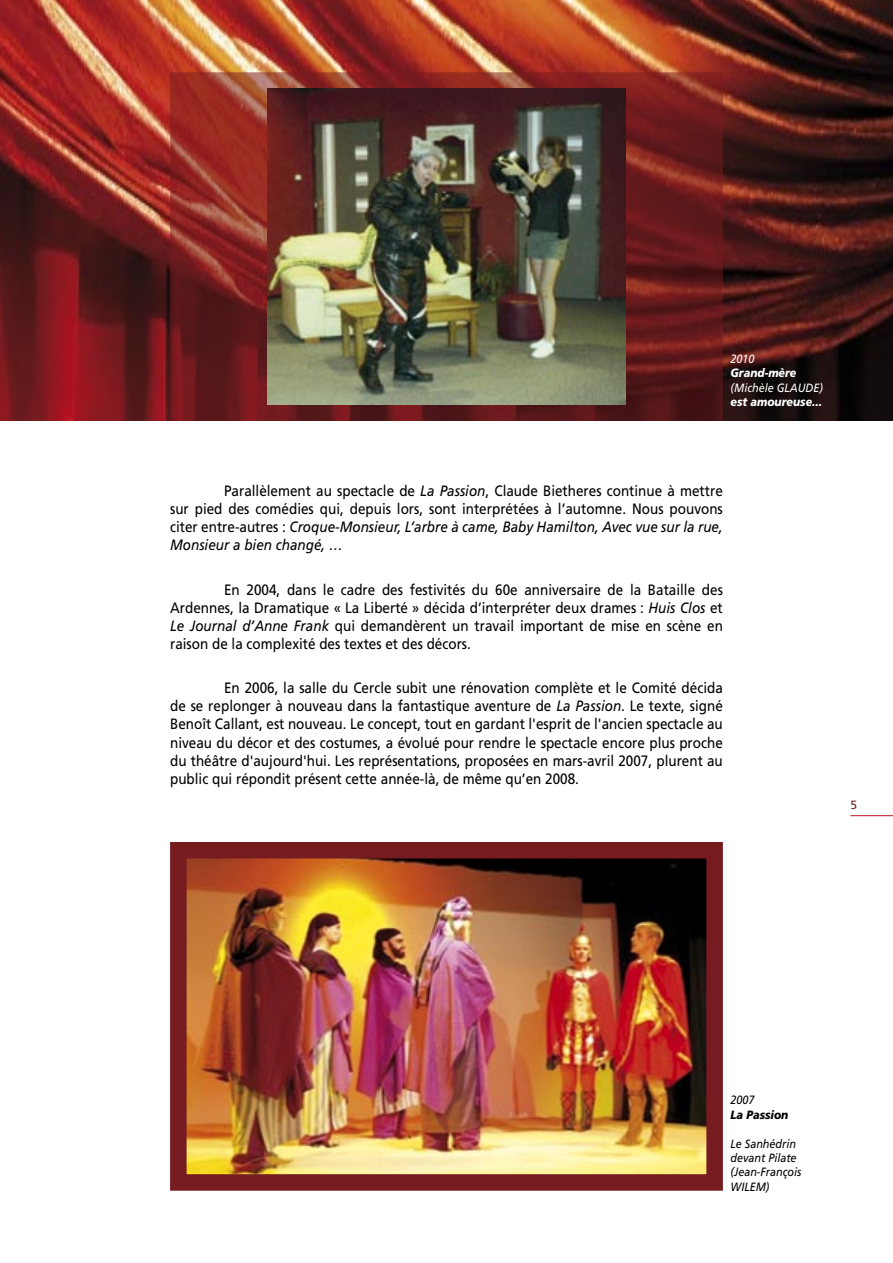
<style>
.page{position:relative;width:893px;height:1263px;background:#fff}
.page>*{position:absolute;margin:0;border:0;box-sizing:border-box;transform-origin:0 0}
.t1{font:15px/18px "Frutiger";color:#000;text-align:justify;scale:.9 1}
.t2{font:italic 12px/14.4px "Frutiger";color:#000;scale:.9 1}
.t3{font:italic 900 12px "Frutiger";color:#fff;scale:.9 1}
.t4{font:italic 12px "Frutiger";color:#fff;scale:.9 1}
.t5{font:italic 900 12px "Frutiger";color:#000;scale:.9 1}
.t6{font:12px "Frutiger";color:#761b1f}
.s1{font-style:italic}
</style>
<div class="page">
<img style="left:0;top:0;width:893px;height:421px">
<svg style="left:169px;top:71px;width:555px;height:350px"></svg>
<img style="left:170px;top:842px;width:553px;height:349px">
<img style="left:268px;top:89px;width:357px;height:315px">
<hr style="left:850px;top:815px;width:43px;height:1px;background:#c21721">
<p class="t4" style="left:730px;top:352px;width:28px">2010</p>
<p class="t3" style="left:730px;top:366px;width:75px">Grand-mère</p>
<p class="t4" style="left:730px;top:381px;width:104px">(Michèle GLAUDE)</p>
<p class="t3" style="left:730px;top:395px;width:103px">est amoureuse...</p>
<p class="t1" style="left:170px;top:482px;width:616px;text-indent:54px">Parallèlement au spectacle de <span class="s1">La Passion</span>, Claude Bietheres continue à mettre sur pied des comédies qui, depuis lors, sont interprétées à l’automne. Nous pouvons citer entre-autres : <span class="s1">Croque-Monsieur, L’arbre à came, Baby Hamilton, Avec vue sur la rue, Monsieur a bien changé, …</span></p>
<p class="t1" style="left:170px;top:581px;width:616px;text-indent:54px">En 2004, dans le cadre des festivités du 60e anniversaire de la Bataille des Ardennes, la Dramatique « La Liberté » décida d’interpréter deux drames : <span class="s1">Huis Clos</span> et <span class="s1">Le Journal d’Anne Frank</span> qui demandèrent un travail important de mise en scène en raison de la complexité des textes et des décors.</p>
<p class="t1" style="left:170px;top:679px;width:616px;text-indent:54px">En 2006, la salle du Cercle subit une rénovation complète et le Comité décida de se replonger à nouveau dans la fantastique aventure de <span class="s1">La Passion</span>. Le texte, signé Benoît Callant, est nouveau. Le concept, tout en gardant l'esprit de l'ancien spectacle au niveau du décor et des costumes, a évolué pour rendre le spectacle encore plus proche du théâtre d'aujourd'hui. Les représentations, proposées en mars-avril 2007, plurent au public qui répondit présent cette année-là, de même qu’en 2008.</p>
<p class="t6" style="left:850px;top:797px;width:8px">5</p>
<p class="t2" style="left:730px;top:1093px;width:28px">2007</p>
<p class="t5" style="left:730px;top:1107px;width:66px">La Passion</p>
<p class="t2" style="left:730px;top:1136px;width:80px">Le Sanhédrin devant Pilate (Jean-François<br>WILEM)</p>
</div>
